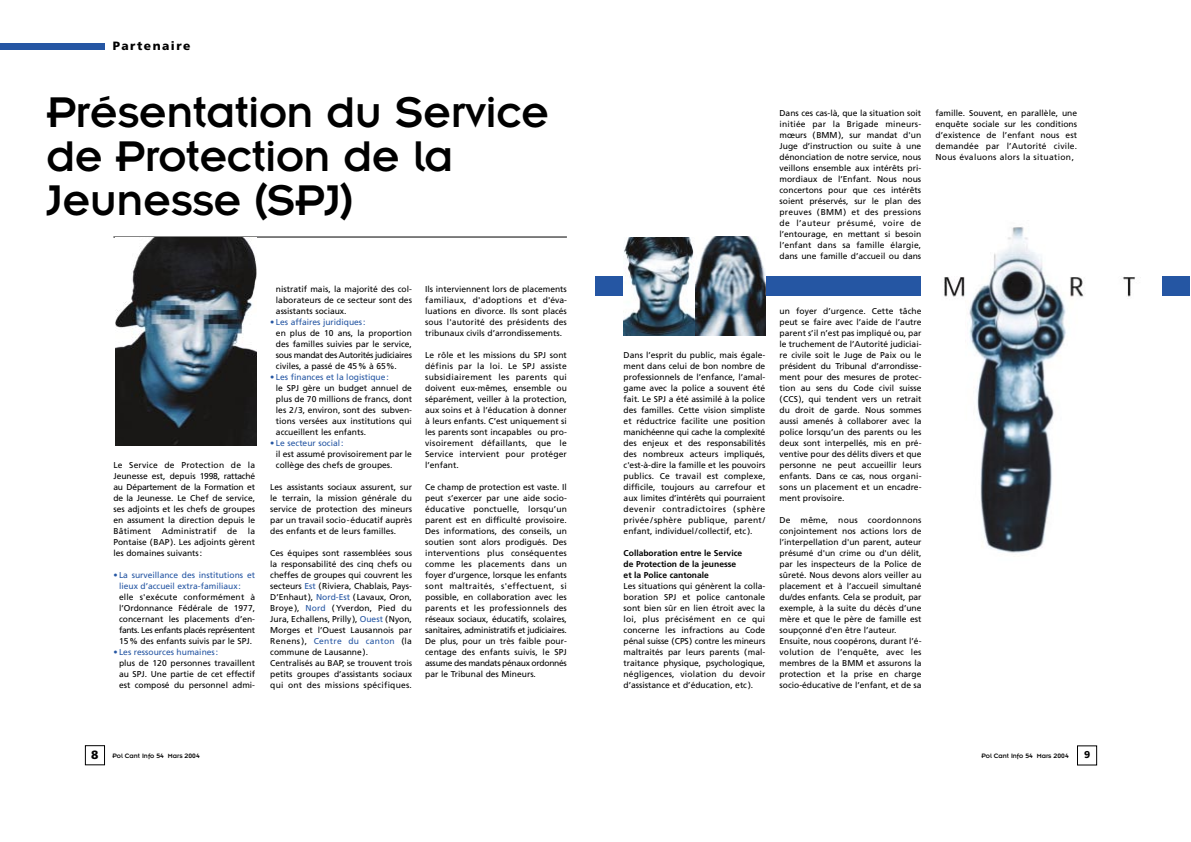
<style>
.page{position:relative;width:1191px;height:842px;background:#fff}
.page>*{position:absolute;margin:0;border:0;box-sizing:border-box;transform-origin:0 0}
.t1{font:47.2px/44px "Insignia";letter-spacing:-.01em;color:#000}
.t2{font:900 12px "Frutiger";letter-spacing:.12em;color:#000}
.t3{font:900 10px "Frutiger";color:#000}
.t4{font:8.5px/11px "Frutiger";color:#000;text-align:justify}
.t5{font:8.5px/11px "Frutiger";color:#2556a3}
.t6{font:700 8.5px/11px "Frutiger";color:#000}
.t7{font:8.5px "Frutiger";letter-spacing:.02em;color:#000}
.t8{font:7px "Insignia";color:#000}
.s1{color:#2556a3}
.s2{font-family:"Frutiger";font-weight:900;font-size:12px}
</style>
<div class="page">
<hr style="left:113px;top:237px;width:454px;height:1px;background:#000">
<div style="left:0;top:44px;width:105px;height:6px;background:#2556a3"></div>
<div style="left:85px;top:745px;width:20px;height:20px;border:1px solid #000"></div>
<div style="left:1077px;top:746px;width:20px;height:19px;border:1px solid #000"></div>
<img style="left:115px;top:238px;width:142px;height:208px">
<img style="left:944px;top:227px;width:191px;height:326px">
<div style="left:765px;top:276px;width:156px;height:20px;background:#2556a3"></div>
<div style="left:595px;top:276px;width:29px;height:20px;background:#2556a3"></div>
<div style="left:1162px;top:276px;width:28px;height:20px;background:#2556a3"></div>
<img style="left:694px;top:237px;width:71px;height:99px">
<img style="left:624px;top:237px;width:70px;height:99px">
<h2 class="t2" style="left:113px;top:41px;width:79px">Partenaire</h2>
<h1 class="t1" style="left:46px;top:94px;width:504px">Présentation du Service de Protection de la<br>Jeunesse (SPJ)</h1>
<p class="t4" style="left:113px;top:460px;width:143px">Le Service de Protection de la Jeunesse est, depuis 1998, rattaché au Département de la Formation et de la Jeunesse. Le Chef de service, ses adjoints et les chefs de groupes en assument la direction depuis le Bâtiment</p>
<p class="t7" style="left:162px;top:527px;width:56px">Administratif</p>
<p class="t4" style="left:227px;top:526px;width:12px">de</p>
<p class="t4" style="left:113px;top:526px;width:143px;text-indent:134px">la Pontaise (BAP). Les adjoints gèrent les domaines suivants:</p>
<p class="t5" style="left:119px;top:570px;width:138px;text-indent:-6px">• La surveillance des institutions et lieux d’accueil extra-familiaux:</p>
<p class="t4" style="left:119px;top:592px;width:138px">elle s'exécute conformément à l’Ordonnance Fédérale de 1977, concernant les placements d’en&shy;fants. Les enfants placés représentent 15% des enfants suivis par le SPJ.</p>
<p class="t5" style="left:113px;top:647px;width:106px">• Les ressources humaines:</p>
<p class="t4" style="left:119px;top:658px;width:138px">plus de 120 personnes travaillent au SPJ. Une partie de cet effectif est composé du personnel admi-</p>
<p class="t4" style="left:276px;top:284px;width:138px">nistratif mais, la majorité des col&shy;laborateurs de ce secteur sont des assistants sociaux.</p>
<p class="t5" style="left:270px;top:317px;width:97px">• Les affaires juridiques:</p>
<p class="t4" style="left:276px;top:328px;width:138px">en plus de 10 ans, la proportion des familles suivies par le service, sous mandat des Autorités judiciaires civiles, a passé de 45% à 65%.</p>
<p class="t5" style="left:270px;top:372px;width:120px">• Les finances et la logistique:</p>
<p class="t4" style="left:276px;top:383px;width:138px">le SPJ gère un budget annuel de plus de 70 millions de francs, dont les 2/3, environ, sont des subven&shy;tions versées aux institutions qui accueillent les enfants.</p>
<p class="t5" style="left:270px;top:438px;width:75px">• Le secteur social:</p>
<p class="t4" style="left:276px;top:449px;width:138px">il est assumé provisoirement par le collège des chefs de groupes.</p>
<p class="t4" style="left:270px;top:482px;width:143px">Les assistants sociaux assurent, sur le terrain, la mission générale du service de protection des mineurs par un travail socio-éducatif auprès des enfants et de leurs familles.</p>
<p class="t4" style="left:270px;top:548px;width:143px;text-align:left">Ces équipes sont rassemblées sous la responsabilité des cinq chefs ou cheffes de groupes qui couvrent les secteurs <span class="s1">Est</span> (Riviera, Chablais, Pays-D’Enhaut), <span class="s1">Nord-Est</span> (Lavaux, Oron, Broye), <span class="s1">Nord</span> ( Yverdon, Pied du Jura, Echallens, Prilly), <span class="s1">Ouest</span> (Nyon, Morges et l’Ouest Lausannois par Renens), <span class="s1">Centre du canton</span> (la commune de Lausanne).<br>Centralisés au BAP, se trouvent trois petits groupes d’assistants sociaux qui ont des missions spécifiques.</p>
<p class="t4" style="left:425px;top:284px;width:143px">Ils interviennent lors de placements familiaux, d'adoptions et d'éva&shy;luations en divorce. Ils sont placés sous l'autorité des présidents des tribunaux civils d’arrondissements.</p>
<p class="t4" style="left:425px;top:350px;width:143px">Le rôle et les missions du SPJ sont définis par la loi. Le SPJ assiste subsidiairement les parents qui doivent eux-mêmes, ensemble ou séparément, veiller à la protection, aux soins et à l’éducation à donner à leurs enfants. C’est uniquement si les parents sont incapables ou pro&shy;visoirement défaillants, que le Service intervient pour protéger l’enfant.</p>
<p class="t4" style="left:425px;top:482px;width:143px">Ce champ de protection est vaste. Il peut s’exercer par une aide socio&shy;éducative ponctuelle, lorsqu’un parent est en difficulté provisoire.<br>Des informations, des conseils, un soutien sont alors prodigués. Des interventions plus conséquentes comme les placements dans un foyer d’urgence, lorsque les enfants sont maltraités, s'effectuent, si possible, en collaboration avec les parents et les professionnels des réseaux sociaux, éducatifs, scolaires, sanitaires, administratifs et judiciaires.<br>De plus, pour un très faible pour&shy;centage des enfants suivis, le SPJ assume des mandats pénaux ordonnés par le Tribunal des Mineurs.</p>
<p class="t8" style="left:91px;top:753px;width:110px"><span class="s2">8</span> Pol Cant Info 54 Mars 2004</p>
<p class="t4" style="left:780px;top:108px;width:143px">Dans ces cas-là, que la situation soit initiée par la Brigade mineurs&shy;mœurs (BMM), sur mandat d'un Juge d’instruction ou suite à une dénonciation de notre service, nous veillons ensemble aux intérêts pri&shy;mordiaux de l’Enfant. Nous nous concertons pour que ces intérêts soient préservés, sur le plan des preuves (BMM) et des pressions de l’auteur présumé, voire de l’entourage, en mettant si besoin l’enfant dans sa famille élargie, dans une famille d’accueil ou dans</p>
<p class="t4" style="left:935px;top:108px;width:143px">famille. Souvent, en parallèle, une enquête sociale sur les conditions d’existence de l’enfant nous est demandée par l’Autorité civile.<br>Nous évaluons alors la situation,</p>
<p class="t4" style="left:624px;top:350px;width:143px">Dans l’esprit du public, mais égale&shy;ment dans celui de bon nombre de professionnels de l’enfance, l’amal&shy;game avec la police a souvent été fait. Le SPJ a été assimilé à la police des familles. Cette vision simpliste et réductrice facilite une position manichéenne qui cache la complexité des enjeux et des responsabilités des nombreux acteurs impliqués, c'est-à-dire la famille et les pouvoirs publics. Ce travail est complexe, difficile, toujours au carrefour et aux limites d’intérêts qui pourraient devenir contradictoires (sphère privée/sphère publique, parent/ enfant, individuel/collectif, etc).</p>
<p class="t6" style="left:624px;top:548px;width:120px">Collaboration entre le Service de Protection de la jeunesse et la Police cantonale</p>
<p class="t4" style="left:624px;top:581px;width:143px">Les situations qui génèrent la colla&shy;boration SPJ et police cantonale sont bien sûr en lien étroit avec la loi, plus précisément en ce qui concerne les infractions au Code pénal suisse (CPS) contre les mineurs maltraités par leurs parents (mal&shy;traitance physique, psychologique, négligences, violation du devoir d’assistance et d’éducation, etc).</p>
<p class="t4" style="left:780px;top:306px;width:144px">un foyer d’urgence. Cette tâche peut se faire avec l’aide de l’autre parent s’il n’est pas impliqué ou, par le truchement de l’Autorité judiciai&shy;re civile soit le Juge de Paix ou le président du Tribunal d’arrondisse&shy;ment pour des mesures de protec&shy;tion au sens du Code civil suisse (CCS), qui tendent vers un retrait du droit de garde. Nous sommes aussi amenés à collaborer avec la police lorsqu’un des parents ou les deux sont interpellés, mis en pré&shy;ventive pour des délits divers et que personne ne peut accueillir leurs enfants. Dans ce cas, nous organi&shy;sons un placement et un encadre&shy;ment provisoire.</p>
<p class="t4" style="left:780px;top:515px;width:144px;text-align:left">De même, nous coordonnons conjointement nos actions lors de l’interpellation d'un parent, auteur présumé d'un crime ou d'un délit, par les inspecteurs de la Police de sûreté. Nous devons alors veiller au placement et à l’accueil simultané du/des enfants. Cela se produit, par exemple, à la suite du décès d’une mère et que le père de famille est soupçonné d'en être l’auteur.<br>Ensuite, nous coopérons, durant l’é&shy;volution de l’enquête, avec les membres de la BMM et assurons la protection et la prise en charge socio-éducative de l’enfant, et de sa</p>
<p class="t8" style="left:981px;top:753px;width:89px">Pol Cant Info 54 Mars 2004</p>
<p class="t3" style="left:1084px;top:751px;width:8px">9</p>
</div>
